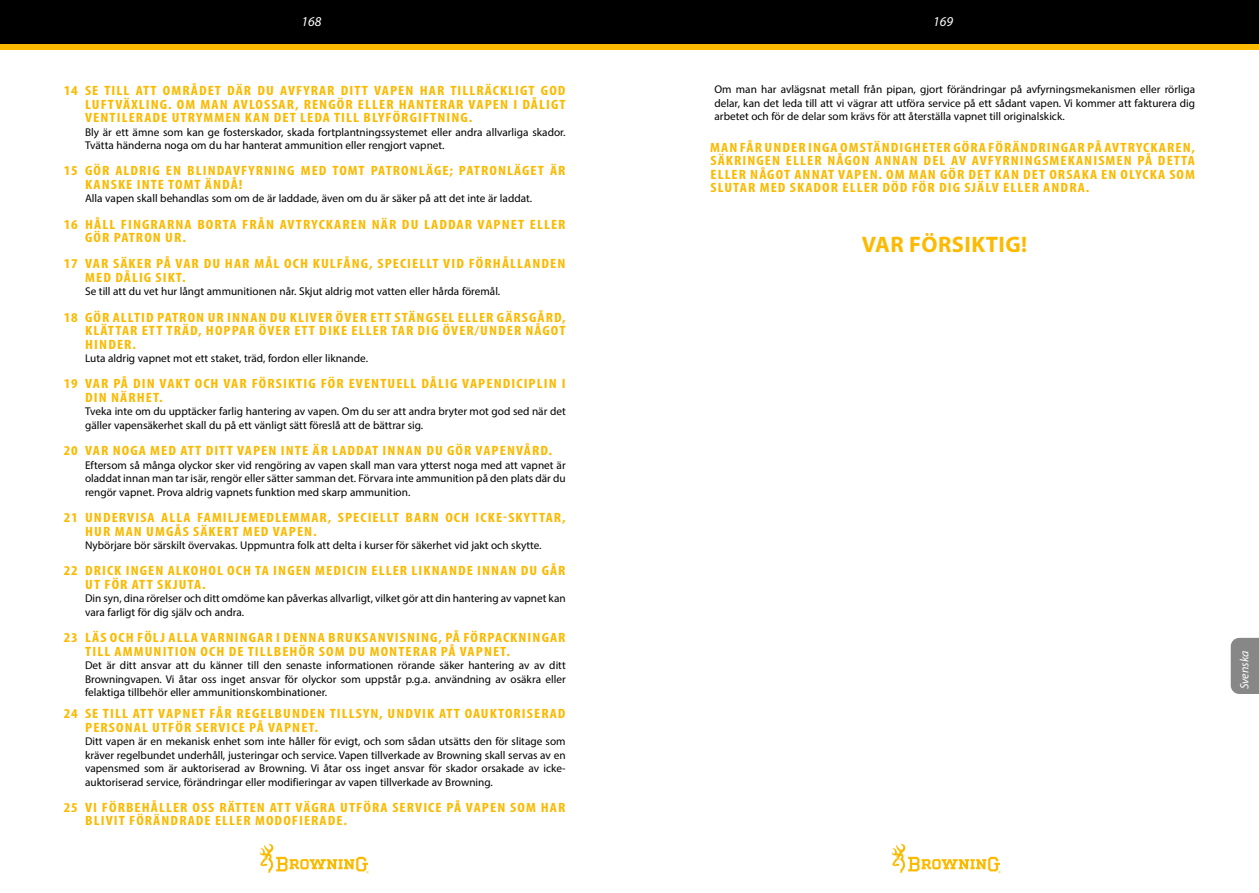
<style>
.page{position:relative;width:1259px;height:893px;background:#fff}
.page>*{position:absolute;margin:0;border:0;box-sizing:border-box;transform-origin:0 0}
.t1{font:700 22.5px "Myriad Pro";letter-spacing:.02em;color:#fbba00}
.t2{font:700 condensed 13.5px/13.5px "Myriad Pro";letter-spacing:.07em;color:#fbba00;scale:1.15 1}
.t3{font:italic 13.5px "Myriad Pro";color:#fff}
.t4{font:italic 12px "Myriad Pro";color:#fff}
.t5{font:11.25px/13.5px "Myriad Pro";color:#000;text-align:justify}
</style>
<div class="page">
<div style="left:0;top:0;width:1259px;height:45px;background:#000"></div>
<div style="left:0;top:44px;width:1259px;height:5px;background:#fbba00"></div>
<svg style="left:260px;top:844px;width:109px;height:29px"></svg>
<svg style="left:892px;top:844px;width:108px;height:29px"></svg>
<div style="left:1230px;top:638px;width:29px;height:56px;background:#878787"></div>
<p class="t3" style="left:301px;top:13px;width:21px">168</p>
<p class="t3" style="left:933px;top:13px;width:21px">169</p>
<p class="t2" style="left:85px;top:84px;width:419px;text-align:justify;text-indent:-21px">14 SE TILL ATT OMRÅDET DÄR DU AVFYRAR DITT VAPEN HAR TILLRÄCKLIGT GOD LUFTVÄXLING. OM MAN AVLOSSAR, RENGÖR ELLER HANTERAR VAPEN I DÅLIGT VENTILERADE UTRYMMEN KAN DET LEDA TILL BLYFÖRGIFTNING.</p>
<p class="t5" style="left:85px;top:125px;width:482px">Bly är ett ämne som kan ge fosterskador, skada fortplantningssystemet eller andra allvarliga skador.<br>Tvätta händerna noga om du har hanterat ammunition eller rengjort vapnet.</p>
<p class="t2" style="left:85px;top:164px;width:419px;text-indent:-21px">15 GÖR ALDRIG EN BLINDAVFYRNING MED TOMT PATRONLÄGE; PATRONLÄGET ÄR<br>KANSKE INTE TOMT ÄNDÅ!</p>
<p class="t5" style="left:85px;top:192px;width:448px">Alla vapen skall behandlas som om de är laddade, även om du är säker på att det inte är laddat.</p>
<p class="t2" style="left:85px;top:217px;width:419px;text-indent:-21px">16 HÅLL FINGRARNA BORTA FRÅN AVTRYCKAREN NÄR DU LADDAR VAPNET ELLER<br>GÖR PATRON UR.</p>
<p class="t2" style="left:85px;top:257px;width:419px;text-indent:-21px">17 VAR SÄKER PÅ VAR DU HAR MÅL OCH KULFÅNG, SPECIELLT VID FÖRHÅLLANDEN<br>MED DÅLIG SIKT.</p>
<p class="t5" style="left:85px;top:285px;width:417px">Se till att du vet hur långt ammunitionen når. Skjut aldrig mot vatten eller hårda föremål.</p>
<p class="t2" style="left:85px;top:310px;width:419px;text-align:justify;text-indent:-21px">18 GÖR ALLTID PATRON UR INNAN DU KLIVER ÖVER ETT STÄNGSEL ELLER GÄRSGÅRD, KLÄTTAR ETT TRÄD, HOPPAR ÖVER ETT DIKE ELLER TAR DIG ÖVER/UNDER NÅGOT HINDER.</p>
<p class="t5" style="left:85px;top:351px;width:284px">Luta aldrig vapnet mot ett staket, träd, fordon eller liknande.</p>
<p class="t2" style="left:85px;top:377px;width:419px;text-indent:-21px">19 VAR PÅ DIN VAKT OCH VAR FÖRSIKTIG FÖR EVENTUELL DÅLIG VAPENDICIPLIN I<br>DIN NÄRHET.</p>
<p class="t5" style="left:85px;top:405px;width:482px">Tveka inte om du upptäcker farlig hantering av vapen. Om du ser att andra bryter mot god sed när det gäller vapensäkerhet skall du på ett vänligt sätt föreslå att de bättrar sig.</p>
<p class="t2" style="left:64px;top:444px;width:426px">20 VAR NOGA MED ATT DITT VAPEN INTE ÄR LADDAT INNAN DU GÖR VAPENVÅRD.</p>
<p class="t5" style="left:85px;top:458px;width:482px">Eftersom så många olyckor sker vid rengöring av vapen skall man vara ytterst noga med att vapnet är oladdat innan man tar isär, rengör eller sätter samman det. Förvara inte ammunition på den plats där du rengör vapnet. Prova aldrig vapnets funktion med skarp ammunition.</p>
<p class="t2" style="left:85px;top:510px;width:419px;text-indent:-21px">21 UNDERVISA ALLA FAMILJEMEDLEMMAR, SPECIELLT BARN OCH ICKE-SKYTTAR,<br>HUR MAN UMGÅS SÄKERT MED VAPEN.</p>
<p class="t5" style="left:85px;top:538px;width:458px">Nybörjare bör särskilt övervakas. Uppmuntra folk att delta i kurser för säkerhet vid jakt och skytte.</p>
<p class="t2" style="left:85px;top:564px;width:419px;text-indent:-21px">22 DRICK INGEN ALKOHOL OCH TA INGEN MEDICIN ELLER LIKNANDE INNAN DU GÅR<br>UT FÖR ATT SKJUTA.</p>
<p class="t5" style="left:85px;top:592px;width:482px">Din syn, dina rörelser och ditt omdöme kan påverkas allvarligt, vilket gör att din hantering av vapnet kan vara farligt för dig själv och andra.</p>
<p class="t2" style="left:85px;top:630px;width:419px;text-indent:-21px">23 LÄS OCH FÖLJ ALLA VARNINGAR I DENNA BRUKSANVISNING, PÅ FÖRPACKNINGAR<br>TILL AMMUNITION OCH DE TILLBEHÖR SOM DU MONTERAR PÅ VAPNET.</p>
<p class="t5" style="left:85px;top:658px;width:482px">Det är ditt ansvar att du känner till den senaste informationen rörande säker hantering av av ditt Browningvapen. Vi åtar oss inget ansvar för olyckor som uppstår p.g.a. användning av osäkra eller felaktiga tillbehör eller ammunitionskombinationer.</p>
<p class="t2" style="left:85px;top:706px;width:419px;text-indent:-21px">24 SE TILL ATT VAPNET FÅR REGELBUNDEN TILLSYN, UNDVIK ATT OAUKTORISERAD<br>PERSONAL UTFÖR SERVICE PÅ VAPNET.</p>
<p class="t5" style="left:85px;top:734px;width:482px">Ditt vapen är en mekanisk enhet som inte håller för evigt, och som sådan utsätts den för slitage som kräver regelbundet underhåll, justeringar och service. Vapen tillverkade av Browning skall servas av en vapensmed som är auktoriserad av Browning. Vi åtar oss inget ansvar för skador orsakade av icke&shy;auktoriserad service, förändringar eller modifieringar av vapen tillverkade av Browning.</p>
<p class="t2" style="left:85px;top:800px;width:419px;text-indent:-21px">25 VI FÖRBEHÅLLER OSS RÄTTEN ATT VÄGRA UTFÖRA SERVICE PÅ VAPEN SOM HAR<br>BLIVIT FÖRÄNDRADE ELLER MODOFIERADE.</p>
<p class="t5" style="left:714px;top:83px;width:482px">Om man har avlägsnat metall från pipan, gjort förändringar på avfyrningsmekanismen eller rörliga delar, kan det leda till att vi vägrar att utföra service på ett sådant vapen. Vi kommer att fakturera dig arbetet och för de delar som krävs för att återställa vapnet till originalskick.</p>
<p class="t2" style="left:710px;top:140px;width:423px;text-align:justify">MAN FÅR UNDER INGA OMSTÄNDIGHETER GÖRA FÖRÄNDRINGAR PÅ AVTRYCKAREN, SÄKRINGEN ELLER NÅGON ANNAN DEL AV AVFYRNINGSMEKANISMEN PÅ DETTA ELLER NÅGOT ANNAT VAPEN. OM MAN GÖR DET KAN DET ORSAKA EN OLYCKA SOM SLUTAR MED SKADOR ELLER DÖD FÖR DIG SJÄLV ELLER ANDRA.</p>
<h1 class="t1" style="left:861px;top:229px;width:167px">VAR FÖRSIKTIG!</h1>
<p class="t4" style="left:1237px;top:689px;width:40px;rotate:-90deg">Svenska</p>
</div>
